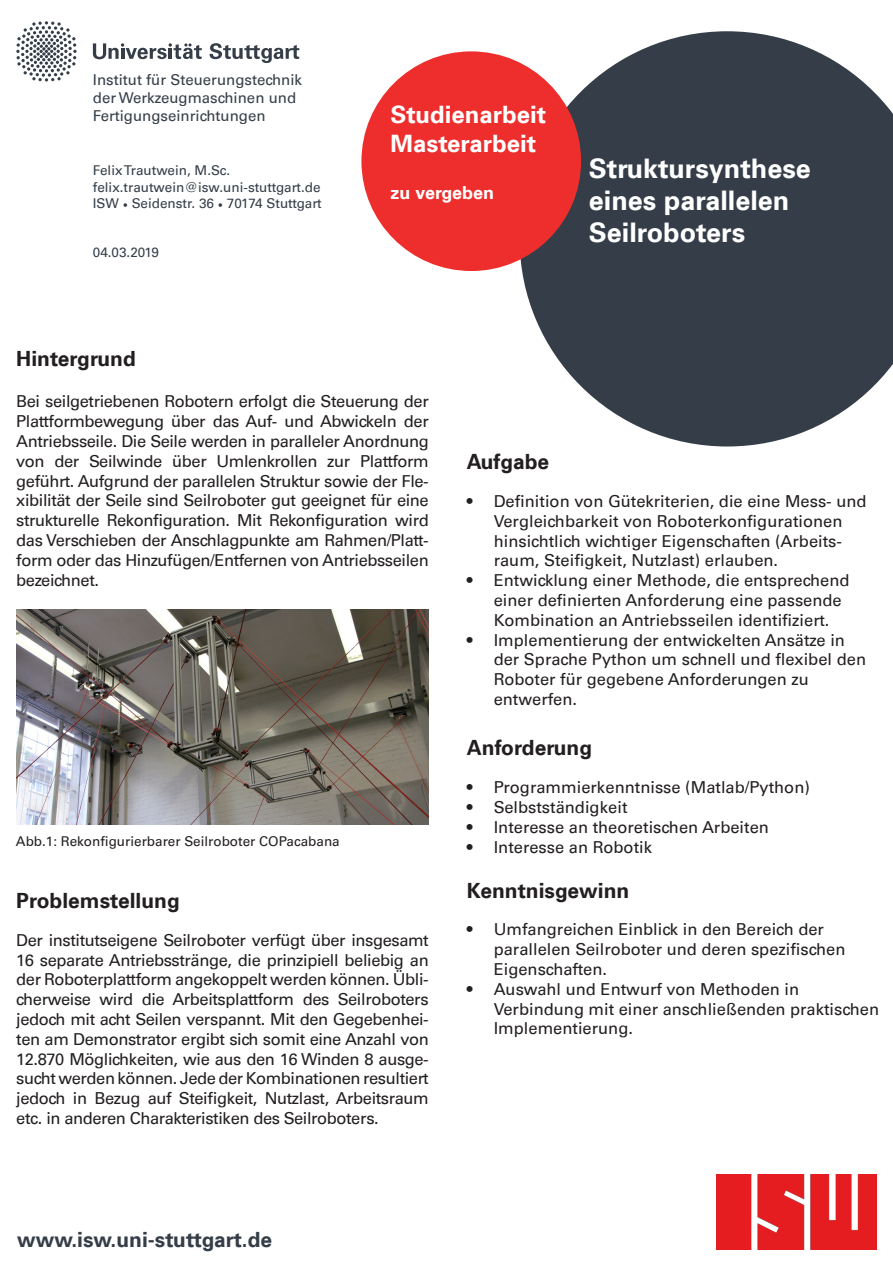
<style>
.page{position:relative;width:893px;height:1263px;background:#fff}
.page>*{position:absolute;margin:0;border:0;box-sizing:border-box;transform-origin:0 0}
.t1{font:27px/32.4px "Universfor Uni S65 Bd";color:#fff}
.t2{font:24px "Universfor Uni S65 Bd";color:#fff}
.t3{font:21px "Universfor Uni S65 Bd";color:#231f20}
.t4{font:21px "Universfor Uni S65 Bd";color:#353e48}
.t5{font:18px "Universfor Uni S65 Bd";color:#fff}
.t6{font:16.5px/19.8px "Universfor Uni S55 Rm";color:#231f20}
.t7{font:15px/18px "Universfor Uni S55 Rm";color:#353e48}
.t8{font:13.5px "Universfor Uni S55 Rm";color:#353e48}
.t9{font:13.5px "Universfor Uni S55 Rm";color:#231f20}
.s1{font-family:"Minion Pro"}
</style>
<div class="page">
<svg style="left:16px;top:21px;width:61px;height:61px"></svg>
<svg style="left:210px;top:43px;width:89px;height:20px"></svg>
<svg style="left:93px;top:43px;width:109px;height:16px"></svg>
<img style="left:717px;top:1174px;width:160px;height:75px">
<svg style="left:520px;top:31px;width:373px;height:415px;fill:#353e48"></svg>
<div style="left:361px;top:51px;width:220px;height:220px;background:#ee2e2c;border-radius:50%"></div>
<img style="left:16px;top:609px;width:413px;height:216px">
<p class="t7" style="left:93px;top:70px;width:211px">Institut für Steuerungstechnik</p>
<p class="t7" style="left:93px;top:88px;width:205px">der Werkzeugmaschinen und<br>Fertigungseinrichtungen</p>
<p class="t8" style="left:93px;top:161px;width:139px">Felix Trautwein, M.Sc.</p>
<p class="t8" style="left:93px;top:177px;width:229px">felix.trautwein@isw.uni-stuttgart.de</p>
<p class="t8" style="left:93px;top:194px;width:230px">ISW <span class="s1">•</span> Seidenstr. 36 <span class="s1">•</span> 70174 Stuttgart</p>
<p class="t8" style="left:93px;top:243px;width:68px">04.03.2019</p>
<p class="t2" style="left:390px;top:98px;width:157px">Studienarbeit</p>
<p class="t2" style="left:390px;top:127px;width:147px">Masterarbeit</p>
<p class="t5" style="left:390px;top:180px;width:105px">zu vergeben</p>
<p class="t1" style="left:589px;top:150px;width:224px">Struktursynthese eines parallelen<br>Seilroboters</p>
<p class="t3" style="left:16px;top:344px;width:121px">Hintergrund</p>
<p class="t6" style="left:16px;top:391px;width:414px;text-align:justify">Bei seilgetriebenen Robotern erfolgt die Steuerung der Plattformbewegung über das Auf- und Abwickeln der Antriebsseile. Die Seile werden in paralleler Anordnung von der Seilwinde über Umlenkrollen zur Plattform geführt. Aufgrund der parallelen Struktur sowie der Fle&shy;xibilität der Seile sind Seilroboter gut geeignet für eine strukturelle Rekonfiguration. Mit Rekonfiguration wird das Verschieben der Anschlagpunkte am Rahmen/Platt&shy;form oder das Hinzufügen/Entfernen von Antriebsseilen bezeichnet.</p>
<p class="t9" style="left:16px;top:832px;width:325px">Abb.1: Rekonfigurierbarer Seilroboter COPacabana</p>
<p class="t3" style="left:16px;top:886px;width:165px">Problemstellung</p>
<p class="t6" style="left:16px;top:929px;width:414px;text-align:justify">Der institutseigene Seilroboter verfügt über insgesamt 16 separate Antriebsstränge, die prinzipiell beliebig an der Roboterplattform angekoppelt werden können. Übli&shy;cherweise wird die Arbeitsplattform des Seilroboters jedoch mit acht Seilen verspannt. Mit den Gegebenhei&shy;ten am Demonstrator ergibt sich somit eine Anzahl von 12.870 Möglichkeiten, wie aus den 16 Winden 8 ausge&shy;sucht werden können. Jede der Kombinationen resultiert jedoch in Bezug auf Steifigkeit, Nutzlast, Arbeitsraum etc. in anderen Charakteristiken des Seilroboters.</p>
<p class="t3" style="left:467px;top:447px;width:84px">Aufgabe</p>
<p class="t6" style="left:494px;top:490px;width:374px;text-indent:-27px">• Definition von Gütekriterien, die eine Mess- und Vergleichbarkeit von Roboterkonfigurationen hinsichtlich wichtiger Eigenschaften (Arbeits&shy;raum, Steifigkeit, Nutzlast) erlauben.</p>
<p class="t6" style="left:494px;top:570px;width:357px;text-indent:-27px">• Entwicklung einer Methode, die entsprechend einer definierten Anforderung eine passende<br>Kombination an Antriebsseilen identifiziert.</p>
<p class="t6" style="left:494px;top:629px;width:374px;text-indent:-27px">• Implementierung der entwickelten Ansätze in der Sprache Python um schnell und flexibel den Roboter für gegebene Anforderungen zu entwerfen.</p>
<p class="t3" style="left:467px;top:733px;width:127px">Anforderung</p>
<p class="t6" style="left:467px;top:777px;width:345px">• Programmierkenntnisse (Matlab/Python)</p>
<p class="t6" style="left:467px;top:796px;width:162px">• Selbstständigkeit</p>
<p class="t6" style="left:467px;top:816px;width:304px">• Interesse an theoretischen Arbeiten</p>
<p class="t6" style="left:467px;top:836px;width:187px">• Interesse an Robotik</p>
<p class="t3" style="left:467px;top:875px;width:164px">Kenntnisgewinn</p>
<p class="t6" style="left:494px;top:919px;width:353px;text-indent:-27px">• Umfangreichen Einblick in den Bereich der parallelen Seilroboter und deren spezifischen<br>Eigenschaften.</p>
<p class="t6" style="left:494px;top:978px;width:387px;text-indent:-27px">• Auswahl und Entwurf von Methoden in<br>Verbindung mit einer anschließenden praktischen<br>Implementierung.</p>
<p class="t4" style="left:17px;top:1225px;width:257px">www.isw.uni-stuttgart.de</p>
</div>
